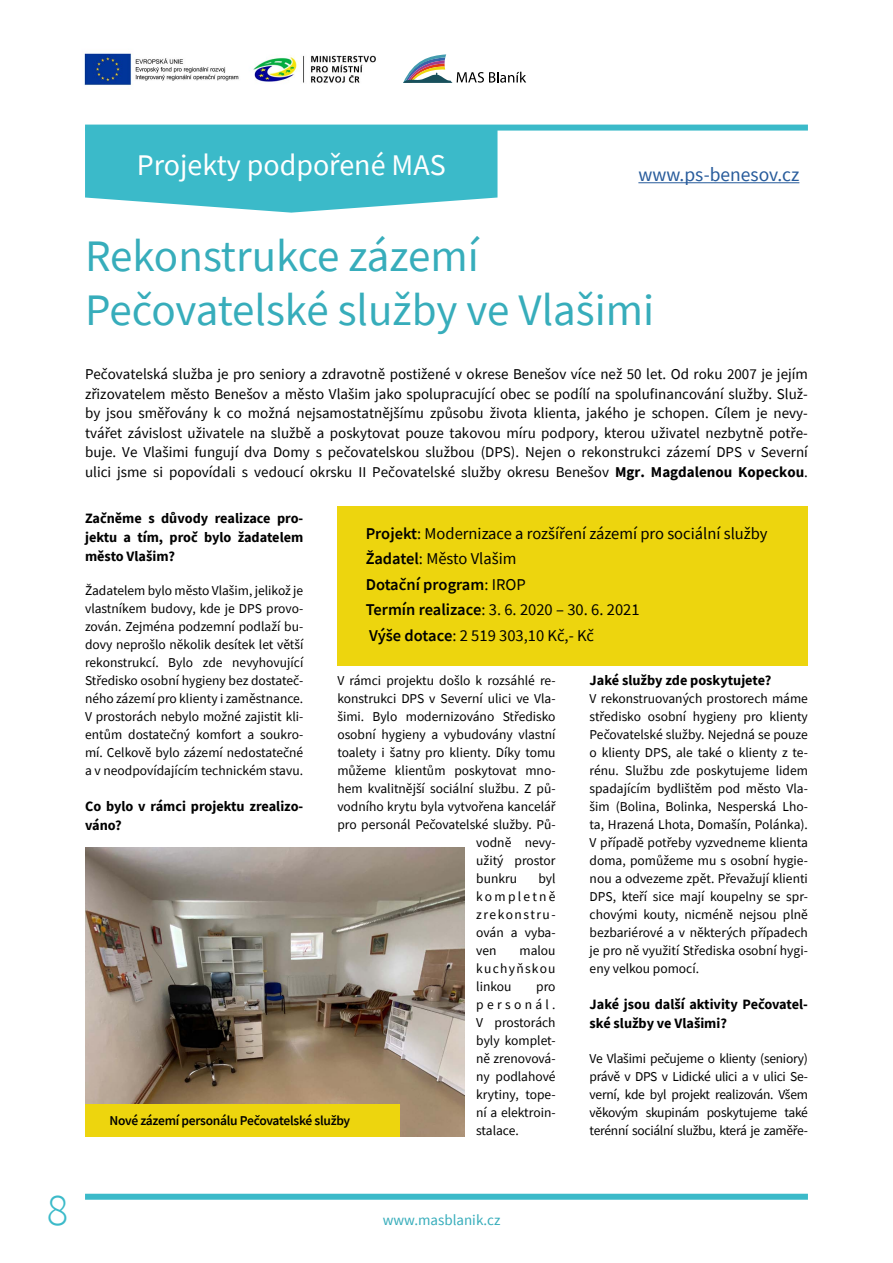
<style>
.page{position:relative;width:893px;height:1263px;background:#fff}
.page>*{position:absolute;margin:0;border:0;box-sizing:border-box;transform-origin:0 0}
.t1{font:45px/54px "Source Sans Pro";color:#37adbb}
.t2{font:300 45px "Source Sans Pro";color:#3bbac9}
.t3{font:30px "Source Sans Pro";color:#fff}
.t4{font:19.5px "Source Sans Pro";color:#275b9b}
.t5{font:16.5px/25.5px "Source Sans Pro";color:#000}
.t6{font:15px/19.5px "Source Sans Pro";color:#000;text-align:justify}
.t7{font:15px "Source Sans Pro";color:#37adbb}
.t8{font:700 14.25px/18.8px "Source Sans Pro";color:#000}
.t9{font:13.5px/18px "Source Sans Pro";color:#000;text-align:justify}
.t10{font:600 13.5px "Source Sans Pro";letter-spacing:-.02em;color:#000}
.s1{font-weight:700}
.s2{font-weight:600}
</style>
<div class="page">
<img style="left:84px;top:53px;width:292px;height:33px">
<div style="left:88px;top:125px;width:717px;height:6px;background:#3bbac9"></div>
<svg style="left:403px;top:54px;width:123px;height:29px"></svg>
<div style="left:88px;top:1194px;width:717px;height:6px;background:#3bbac9"></div>
<svg style="left:85px;top:128px;width:412px;height:85px;background:#4dc0ce"></svg>
<hr style="left:638px;top:182px;width:161px;height:1px;background:#275b9b">
<div style="left:337px;top:506px;width:471px;height:159px;background:#edd50e"></div>
<img style="left:85px;top:847px;width:379px;height:289px">
<div style="left:85px;top:1104px;width:314px;height:32px;background:#edd50e"></div>
<h2 class="t3" style="left:137px;top:146px;width:310px">Projekty podpořené MAS</h2>
<h3 class="t4" style="left:638px;top:162px;width:163px">www.ps-benesov.cz</h3>
<h1 class="t1" style="left:85px;top:229px;width:571px">Rekonstrukce zázemí<br>Pečovatelské služby ve Vlašimi</h1>
<p class="t6" style="left:85px;top:364px;width:724px">Pečovatelská služba je pro seniory a zdravotně postižené v okrese Benešov více než 50 let. Od roku 2007 je jejím zřizovatelem město Benešov a město Vlašim jako spolupracující obec se podílí na spolufinancování služby. Služ&shy;by jsou směřovány k co možná nejsamostatnějšímu způsobu života klienta, jakého je schopen. Cílem je nevy&shy;tvářet závislost uživatele na službě a poskytovat pouze takovou míru podpory, kterou uživatel nezbytně potře&shy;buje. Ve Vlašimi fungují dva Domy s pečovatelskou službou (DPS). Nejen o rekonstrukci zázemí DPS v Severní ulici jsme si popovídali s vedoucí okrsku II Pečovatelské služby okresu Benešov <span class="s1">Mgr. Magdalenou Kopeckou</span>.</p>
<p class="t8" style="left:85px;top:509px;width:220px;text-align:justify">Začněme s důvody realizace pro&shy;jektu a tím, proč bylo žadatelem město Vlašim?</p>
<p class="t9" style="left:85px;top:582px;width:220px">Žadatelem bylo město Vlašim, jelikož je vlastníkem budovy, kde je DPS provo&shy;zován. Zejména podzemní podlaží bu&shy;dovy neprošlo několik desítek let větší rekonstrukcí. Bylo zde nevyhovující Středisko osobní hygieny bez dostateč&shy;ného zázemí pro klienty i zaměstnance.<br>V prostorách nebylo možné zajistit kli&shy;entům dostatečný komfort a soukro&shy;mí. Celkově bylo zázemí nedostatečné a v neodpovídajícím technickém stavu.</p>
<p class="t8" style="left:85px;top:797px;width:220px">Co bylo v rámci projektu zrealizo&shy;váno?</p>
<p class="t5" style="left:366px;top:520px;width:403px"><span class="s2">Projekt</span>: Modernizace a rozšíření zázemí pro sociální služby <span class="s2">Žadatel</span>: Město Vlašim<br><span class="s2">Dotační program</span>: IROP<br><span class="s2">Termín realizace</span>: 3. 6. 2020 – 30. 6. 2021<br><span class="s2">Výše dotace</span>: 2 519 303,10 Kč,- Kč</p>
<p class="t8" style="left:590px;top:671px;width:183px">Jaké služby zde poskytujete?</p>
<p class="t9" style="left:590px;top:690px;width:220px">V rekonstruovaných prostorech máme středisko osobní hygieny pro klienty Pečovatelské služby. Nejedná se pouze o klienty DPS, ale také o klienty z te&shy;rénu. Službu zde poskytujeme lidem spadajícím bydlištěm pod město Vla&shy;šim (Bolina, Bolinka, Nesperská Lho&shy;ta, Hrazená Lhota, Domašín, Polánka).<br>V případě potřeby vyzvedneme klienta doma, pomůžeme mu s osobní hygie&shy;nou a odvezeme zpět. Převažují klienti DPS, kteří sice mají koupelny se spr&shy;chovými kouty, nicméně nejsou plně bezbariérové a v některých případech je pro ně využití Střediska osobní hygi&shy;eny velkou pomocí.</p>
<p class="t8" style="left:590px;top:995px;width:220px">Jaké jsou další aktivity Pečovatel&shy;ské služby ve Vlašimi?</p>
<p class="t9" style="left:590px;top:1050px;width:220px">Ve Vlašimi pečujeme o klienty (seniory) právě v DPS v Lidické ulici a v ulici Se&shy;verní, kde byl projekt realizován. Všem věkovým skupinám poskytujeme také terénní sociální službu, která je zaměře-</p>
<p class="t9" style="left:337px;top:672px;width:220px">V rámci projektu došlo k rozsáhlé re-</p>
<p class="t9" style="left:337px;top:690px;width:220px">konstrukci DPS v Severní ulici ve Vla-</p>
<p class="t9" style="left:337px;top:708px;width:220px">šimi. Bylo modernizováno Středisko</p>
<p class="t9" style="left:337px;top:726px;width:220px">osobní hygieny a vybudovány vlastní</p>
<p class="t9" style="left:337px;top:744px;width:220px">toalety i šatny pro klienty. Díky tomu</p>
<p class="t9" style="left:337px;top:762px;width:220px">můžeme klientům poskytovat mno-</p>
<p class="t9" style="left:337px;top:780px;width:220px">hem kvalitnější sociální službu. Z pů-</p>
<p class="t9" style="left:337px;top:798px;width:220px">vodního krytu byla vytvořena kancelář</p>
<p class="t9" style="left:337px;top:816px;width:220px">pro personál Pečovatelské služby. Pů-</p>
<p class="t9" style="left:476px;top:834px;width:81px">vodně nevy-</p>
<p class="t9" style="left:476px;top:852px;width:81px">užitý prostor</p>
<p class="t9" style="left:476px;top:870px;width:42px">bunkru</p>
<p class="t9" style="left:476px;top:870px;width:81px;text-indent:62px">byl kompletně zrekonstru&shy;ován a vyba&shy;ven</p>
<p class="t9" style="left:476px;top:942px;width:81px;text-indent:43px">malou kuchyňskou linkou</p>
<p class="t9" style="left:476px;top:978px;width:81px;text-indent:60px">pro personál.<br>V prostorách byly komplet&shy;ně zrenovová&shy;ny podlahové krytiny, tope&shy;ní a elektroin&shy;stalace.</p>
<p class="t10" style="left:109px;top:1111px;width:242px">Nové zázemí personálu Pečovatelské služby</p>
<h1 class="t2" style="left:47px;top:1183px;width:23px">8</h1>
<p class="t7" style="left:383px;top:1211px;width:119px">www.masblanik.cz</p>
</div>
